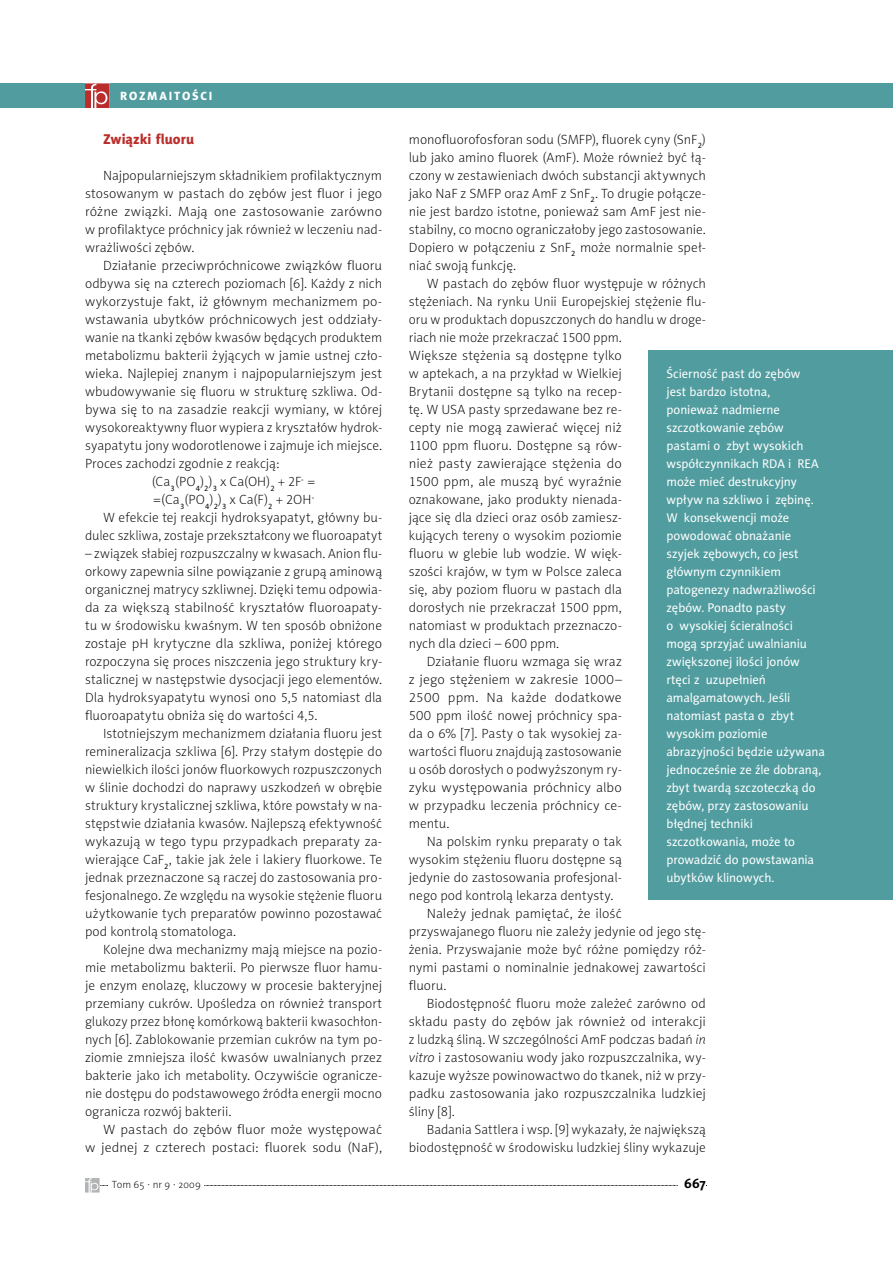
<style>
.page{position:relative;width:893px;height:1263px;background:#fff}
.page>*{position:absolute;margin:0;border:0;box-sizing:border-box;transform-origin:0 0}
.t1{font:14.25px "Naomi Sans EFN Heavy";letter-spacing:.005em;color:#ba2d2b}
.t2{font:13.5px/18px "Naomi Sans EFN Thin";letter-spacing:.005em;color:#000;text-align:justify}
.t3{font:700 13.5px "Naomi Sans EFN";color:#000}
.t4{font:12.75px/18px "Naomi Sans EFN";letter-spacing:-.005em;color:#fff}
.t5{font:12px "Naomi Sans EFN Heavy";color:#fff}
.t6{font:10.5px "Naomi Sans EFN Thin";letter-spacing:.01em;color:#000}
.s1{font-style:italic}
</style>
<div class="page">
<div style="left:0;top:83px;width:893px;height:25px;background:#519c9f"></div>
<svg style="left:85px;top:83px;width:25px;height:25px"></svg>
<svg style="left:85px;top:1178px;width:622px;height:14px"></svg>
<div style="left:648px;top:351px;width:245px;height:549px;background:#519c9f"></div>
<p class="t5" style="left:120px;top:89px;width:94px">ROZMAITOŚCI</p>
<p class="t1" style="left:103px;top:131px;width:93px">ZWIĄZKI FLUORU</p>
<p class="t2" style="left:85px;top:167px;width:299px;text-indent:18px">Najpopularniejszym składnikiem profilaktycznym stosowanym w pastach do zębów jest fluor i jego różne związki. Mają one zastosowanie zarówno w profilaktyce próchnicy jak również w leczeniu nad&shy;wrażliwości zębów.</p>
<p class="t2" style="left:103px;top:257px;width:281px">Działanie przeciwpróchnicowe związków fluoru</p>
<p class="t2" style="left:85px;top:275px;width:299px">odbywa się na czterech poziomach [6]. Każdy z nich</p>
<p class="t2" style="left:85px;top:293px;width:299px">wykorzystuje fakt, iż głównym mechanizmem po-</p>
<p class="t2" style="left:85px;top:311px;width:299px">wstawania ubytków próchnicowych jest oddziały-</p>
<p class="t2" style="left:85px;top:329px;width:298px">wanie na tkanki zębów kwasów będących produktem</p>
<p class="t2" style="left:85px;top:347px;width:299px">metabolizmu bakterii żyjących w jamie ustnej czło-</p>
<p class="t2" style="left:85px;top:365px;width:299px">wieka. Najlepiej znanym i najpopularniejszym jest</p>
<p class="t2" style="left:85px;top:383px;width:299px">wbudowywanie się fluoru w strukturę szkliwa. Od-</p>
<p class="t2" style="left:85px;top:401px;width:299px">bywa się to na zasadzie reakcji wymiany, w której</p>
<p class="t2" style="left:85px;top:419px;width:299px">wysokoreaktywny fluor wypiera z kryształów hydrok-</p>
<p class="t2" style="left:85px;top:437px;width:299px">syapatytu jony wodorotlenowe i zajmuje ich miejsce.</p>
<p class="t2" style="left:85px;top:455px;width:196px">Proces zachodzi zgodnie z reakcją:</p>
<p class="t2" style="left:152px;top:473px;width:165px">(Ca<sub>3</sub>(PO<sub>4</sub>)<sub>2</sub>)<sub>3</sub> x Ca(OH)<sub>2</sub> + 2F<sup>-</sup> =</p>
<p class="t2" style="left:153px;top:491px;width:163px">=(Ca<sub>3</sub>(PO<sub>4</sub>)<sub>2</sub>)<sub>3</sub> x Ca(F)<sub>2</sub> + 2OH<sup>-</sup></p>
<p class="t2" style="left:103px;top:509px;width:281px">W efekcie tej reakcji hydroksyapatyt, główny bu-</p>
<p class="t2" style="left:85px;top:527px;width:299px">dulec szkliwa, zostaje przekształcony we fluoroapatyt</p>
<p class="t2" style="left:85px;top:545px;width:299px">– związek słabiej rozpuszczalny w kwasach. Anion flu&shy;orkowy zapewnia silne powiązanie z grupą aminową organicznej matrycy szkliwnej. Dzięki temu odpowia&shy;da za większą stabilność kryształów fluoroapaty&shy;tu w środowisku kwaśnym. W ten sposób obniżone zostaje pH krytyczne dla szkliwa, poniżej którego rozpoczyna się proces niszczenia jego struktury kry&shy;stalicznej w następstwie dysocjacji jego elementów.<br>Dla hydroksyapatytu wynosi ono 5,5 natomiast dla fluoroapatytu obniża się do wartości 4,5.</p>
<p class="t2" style="left:85px;top:725px;width:299px;text-indent:18px">Istotniejszym mechanizmem działania fluoru jest remineralizacja szkliwa [6]. Przy stałym dostępie do niewielkich ilości jonów fluorkowych rozpuszczonych w ślinie dochodzi do naprawy uszkodzeń w obrębie struktury krystalicznej szkliwa, które powstały w na&shy;stępstwie działania kwasów. Najlepszą efektywność wykazują w tego typu przypadkach preparaty za&shy;wierające CaF<sub>2</sub>, takie jak żele i lakiery fluorkowe. Te jednak przeznaczone są raczej do zastosowania pro&shy;fesjonalnego. Ze względu na wysokie stężenie fluoru użytkowanie tych preparatów powinno pozostawać pod kontrolą stomatologa.</p>
<p class="t2" style="left:85px;top:941px;width:299px;text-indent:18px">Kolejne dwa mechanizmy mają miejsce na pozio&shy;mie metabolizmu bakterii. Po pierwsze fluor hamu&shy;je enzym enolazę, kluczowy w procesie bakteryjnej przemiany cukrów. Upośledza on również transport glukozy przez błonę komórkową bakterii kwasochłon&shy;nych [6]. Zablokowanie przemian cukrów na tym po&shy;ziomie zmniejsza ilość kwasów uwalnianych przez bakterie jako ich metabolity. Oczywiście ogranicze&shy;nie dostępu do podstawowego źródła energii mocno ogranicza rozwój bakterii.</p>
<p class="t2" style="left:85px;top:1121px;width:299px;text-align:right">W pastach do zębów fluor może występować<br>w jednej z czterech postaci: fluorek sodu (NaF),</p>
<p class="t2" style="left:409px;top:131px;width:299px">monofluorofosforan sodu (SMFP), fluorek cyny (SnF<sub>2</sub>) lub jako amino fluorek (AmF). Może również być łą&shy;czony w zestawieniach dwóch substancji aktywnych jako NaF z SMFP oraz AmF z SnF<sub>2</sub>. To drugie połącze&shy;nie jest bardzo istotne, ponieważ sam AmF jest nie&shy;stabilny, co mocno ograniczałoby jego zastosowanie.<br>Dopiero w połączeniu z SnF<sub>2</sub> może normalnie speł&shy;niać swoją funkcję.</p>
<p class="t2" style="left:427px;top:275px;width:281px">W pastach do zębów fluor występuje w różnych</p>
<p class="t2" style="left:409px;top:293px;width:299px">stężeniach. Na rynku Unii Europejskiej stężenie flu-</p>
<p class="t2" style="left:409px;top:311px;width:299px">oru w produktach dopuszczonych do handlu w droge-</p>
<p class="t2" style="left:409px;top:329px;width:215px">riach nie może przekraczać 1500 ppm.</p>
<p class="t2" style="left:409px;top:347px;width:215px">Większe stężenia są dostępne tylko</p>
<p class="t2" style="left:409px;top:365px;width:215px">w aptekach, a na przykład w Wielkiej</p>
<p class="t2" style="left:409px;top:383px;width:215px">Brytanii dostępne są tylko na recep-</p>
<p class="t2" style="left:409px;top:401px;width:215px">tę. W USA pasty sprzedawane bez re-</p>
<p class="t2" style="left:409px;top:419px;width:214px">cepty nie mogą zawierać więcej niż</p>
<p class="t2" style="left:409px;top:437px;width:215px">1100 ppm fluoru. Dostępne są rów-</p>
<p class="t2" style="left:409px;top:455px;width:214px">nież pasty zawierające stężenia do</p>
<p class="t2" style="left:409px;top:473px;width:214px">1500 ppm, ale muszą być wyraźnie</p>
<p class="t2" style="left:409px;top:491px;width:215px">oznakowane, jako produkty nienada-</p>
<p class="t2" style="left:409px;top:509px;width:215px">jące się dla dzieci oraz osób zamiesz-</p>
<p class="t2" style="left:409px;top:527px;width:215px">kujących tereny o wysokim poziomie</p>
<p class="t2" style="left:409px;top:545px;width:215px">fluoru w glebie lub wodzie. W więk-</p>
<p class="t2" style="left:409px;top:563px;width:215px">szości krajów, w tym w Polsce zaleca</p>
<p class="t2" style="left:409px;top:581px;width:214px">się, aby poziom fluoru w pastach dla</p>
<p class="t2" style="left:409px;top:599px;width:215px">dorosłych nie przekraczał 1500 ppm,</p>
<p class="t2" style="left:409px;top:617px;width:215px">natomiast w produktach przeznaczo-</p>
<p class="t2" style="left:409px;top:635px;width:152px">nych dla dzieci – 600 ppm.</p>
<p class="t2" style="left:427px;top:653px;width:196px">Działanie fluoru wzmaga się wraz</p>
<p class="t2" style="left:409px;top:671px;width:215px">z jego stężeniem w zakresie 1000–</p>
<p class="t2" style="left:409px;top:689px;width:214px">2500 ppm. Na każde dodatkowe</p>
<p class="t2" style="left:409px;top:707px;width:215px">500 ppm ilość nowej próchnicy spa-</p>
<p class="t2" style="left:409px;top:725px;width:215px">da o 6% [7]. Pasty o tak wysokiej za-</p>
<p class="t2" style="left:409px;top:743px;width:215px">wartości fluoru znajdują zastosowanie</p>
<p class="t2" style="left:409px;top:761px;width:215px">u osób dorosłych o podwyższonym ry-</p>
<p class="t2" style="left:409px;top:779px;width:214px">zyku występowania próchnicy albo</p>
<p class="t2" style="left:409px;top:797px;width:215px">w przypadku leczenia próchnicy ce-</p>
<p class="t2" style="left:409px;top:815px;width:42px">mentu.</p>
<p class="t2" style="left:427px;top:833px;width:197px">Na polskim rynku preparaty o tak</p>
<p class="t2" style="left:409px;top:851px;width:215px">wysokim stężeniu fluoru dostępne są</p>
<p class="t2" style="left:409px;top:869px;width:215px">jedynie do zastosowania profesjonal-</p>
<p class="t2" style="left:409px;top:887px;width:206px">nego pod kontrolą lekarza dentysty.</p>
<p class="t2" style="left:427px;top:905px;width:196px">Należy jednak pamiętać, że ilość</p>
<p class="t2" style="left:409px;top:923px;width:299px">przyswajanego fluoru nie zależy jedynie od jego stę-</p>
<p class="t2" style="left:409px;top:941px;width:299px">żenia. Przyswajanie może być różne pomiędzy róż-</p>
<p class="t2" style="left:409px;top:959px;width:299px">nymi pastami o nominalnie jednakowej zawartości</p>
<p class="t2" style="left:409px;top:977px;width:39px">fluoru.</p>
<p class="t2" style="left:427px;top:995px;width:281px">Biodostępność fluoru może zależeć zarówno od</p>
<p class="t2" style="left:409px;top:1013px;width:299px">składu pasty do zębów jak również od interakcji</p>
<p class="t2" style="left:409px;top:1031px;width:299px">z ludzką śliną. W szczególności AmF podczas badań <span class="s1">in</span></p>
<p class="t2" style="left:409px;top:1049px;width:299px"><span class="s1">vitro</span> i zastosowaniu wody jako rozpuszczalnika, wy-</p>
<p class="t2" style="left:409px;top:1067px;width:299px">kazuje wyższe powinowactwo do tkanek, niż w przy-</p>
<p class="t2" style="left:409px;top:1085px;width:299px">padku zastosowania jako rozpuszczalnika ludzkiej</p>
<p class="t2" style="left:409px;top:1103px;width:47px">śliny [8].</p>
<p class="t2" style="left:427px;top:1121px;width:281px">Badania Sattlera i wsp. [9] wykazały, że największą</p>
<p class="t2" style="left:409px;top:1139px;width:299px">biodostępność w środowisku ludzkiej śliny wykazuje</p>
<p class="t4" style="left:666px;top:365px;width:160px">Ścierność past do zębów<br>jest bardzo istotna, ponieważ nadmierne szczotkowanie zębów pastami o zbyt wysokich współczynnikach RDA i REA może mieć destrukcyjny wpływ na szkliwo i zębinę.<br>W konsekwencji może powodować obnażanie szyjek zębowych, co jest głównym czynnikiem patogenezy nadwrażliwości zębów. Ponadto pasty<br>o wysokiej ścieralności mogą sprzyjać uwalnianiu zwiększonej ilości jonów rtęci z uzupełnień amalgamatowych. Jeśli natomiast pasta o zbyt wysokim poziomie abrazyjności będzie używana jednocześnie ze źle dobraną, zbyt twardą szczoteczką do zębów, przy zastosowaniu błędnej techniki szczotkowania, może to prowadzić do powstawania ubytków klinowych.</p>
<p class="t6" style="left:112px;top:1179px;width:90px">Tom 65 · nr 9 · 2009</p>
<p class="t3" style="left:684px;top:1176px;width:23px">667</p>
</div>
